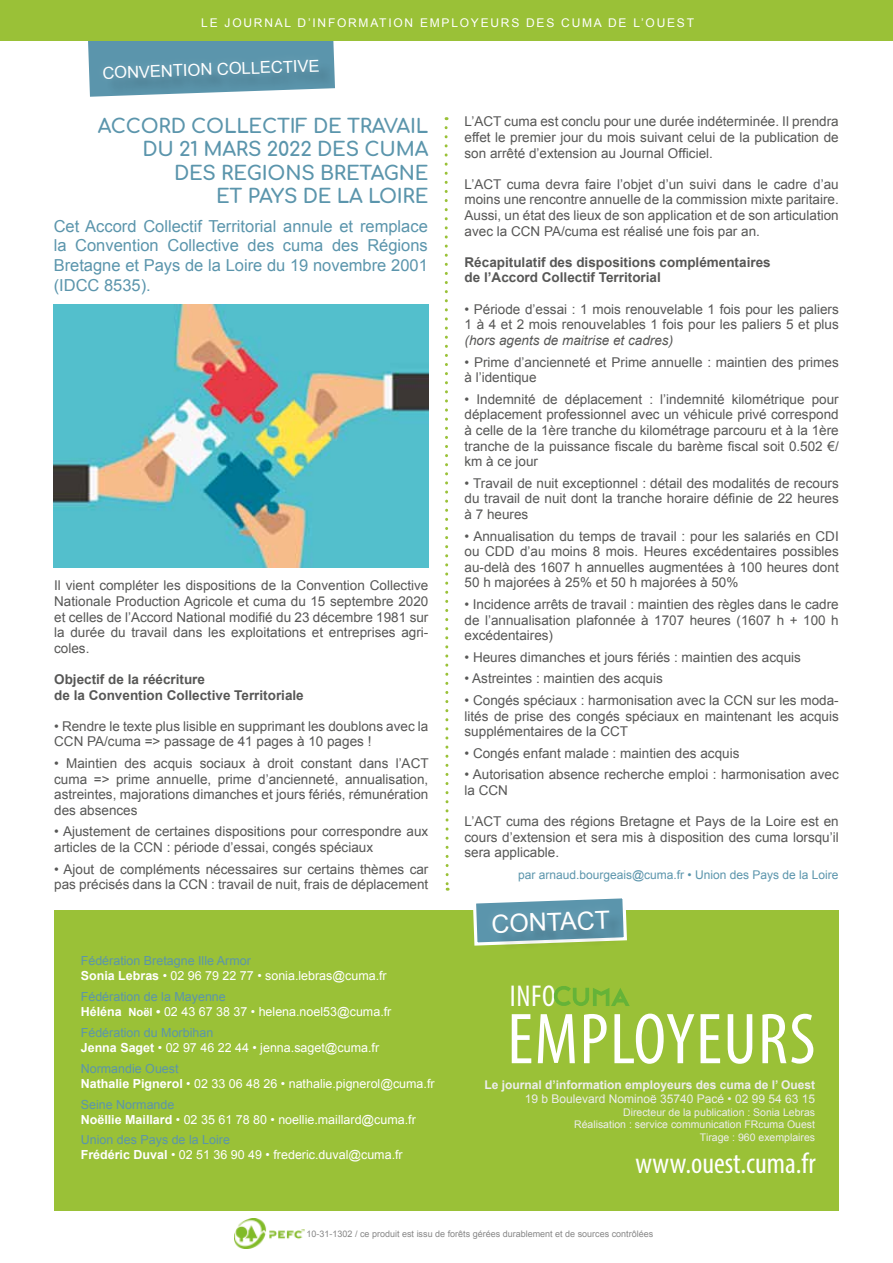
<style>
.page{position:relative;width:893px;height:1263px;background:#fff}
.page>*{position:absolute;margin:0;border:0;box-sizing:border-box;transform-origin:0 0}
.t1{font:condensed 72.75px "Myriad Pro";letter-spacing:.02em;color:#fff}
.t2{font:condensed 30.3px "Myriad Pro";color:#fff}
.t3{font:condensed 29.4px "Myriad Pro";color:#fff}
.t4{font:24.9px "Arial";color:#fff}
.t5{font:700 19.5px/23.4px "Comfortaa";letter-spacing:-.01em;color:#5b95ac;text-align:right}
.t6{font:16.5px/19.8px "Arial";color:#5b95ac;text-align:justify}
.t7{font:16.5px "Arial";color:#fff}
.t8{font:13.5px/15.6px "Arial";color:#575756;text-align:justify}
.t9{font:700 13.5px/15.6px "Arial";color:#575756}
.t10{font:italic 13.5px "Arial";color:#575756}
.t11{font:12.45px/15px "Arial";color:#fff}
.t12{font:12px "Arial";color:#5b95ac}
.t13{font:700 12px "Arial";color:#ededed}
.t14{font:12px "Arial";letter-spacing:.145em;color:#fff}
.t15{font:12px "Arial";color:#ededed}
.t16{font:10.5px/12.6px "Arial";color:#ededed;text-align:right}
.t17{font:9px "Arial";color:#878787}
.s1{color:#5b95ac}
.s2{font-weight:700}
.s3{font-weight:700;font-size:11.25px}
</style>
<div class="page">
<div style="left:54px;top:910px;width:785px;height:300px;background:#9ac137"></div>
<svg style="left:473px;top:898px;width:154px;height:48px;background:#79a6ae"></svg>
<img style="left:235px;top:1218px;width:70px;height:30px">
<svg style="left:554px;top:986px;width:76px;height:20px"></svg>
<svg style="left:88px;top:40px;width:247px;height:57px;background:#6a9daf"></svg>
<div style="left:0;top:0;width:893px;height:40px;background:#9ac137"></div>
<svg style="left:444px;top:117px;width:6px;height:774px"></svg>
<img style="left:53px;top:304px;width:375px;height:263px">
<p class="t14" style="left:201px;top:15px;width:494px">LE JOURNAL D’INFORMATION EMPLOYEURS DES CUMA DE L’OUEST</p>
<p class="t7" style="left:102px;top:62px;width:219px;rotate:-2deg">CONVENTION COLLECTIVE</p>
<h3 class="t5" style="left:98px;top:112px;width:332px">ACCORD COLLECTIF DE TRAVAIL<br>DU 21 MARS 2022 DES CUMA<br>DES REGIONS BRETAGNE<br>ET PAYS DE LA LOIRE</h3>
<p class="t6" style="left:54px;top:216px;width:376px">Cet Accord Collectif Territorial annule et remplace la Convention Collective des cuma des Régions Bretagne et Pays de la Loire du 19 novembre 2001 (IDCC 8535).</p>
<p class="t8" style="left:54px;top:578px;width:376px">Il vient compléter les dispositions de la Convention Collective Nationale Production Agricole et cuma du 15 septembre 2020 et celles de l’Accord National modifié du 23 décembre 1981 sur la durée du travail dans les exploitations et entreprises agri&shy;coles.</p>
<p class="t9" style="left:54px;top:672px;width:251px">Objectif de la réécriture<br>de la Convention Collective Territoriale</p>
<p class="t8" style="left:54px;top:718px;width:376px">• Rendre le texte plus lisible en supprimant les doublons avec la<br>CCN PA/cuma =&gt; passage de 41 pages à 10 pages !</p>
<p class="t8" style="left:54px;top:755px;width:376px">• Maintien des acquis sociaux à droit constant dans l’ACT cuma =&gt; prime annuelle, prime d’ancienneté, annualisation, astreintes, majorations dimanches et jours fériés, rémunération des absences</p>
<p class="t8" style="left:54px;top:824px;width:376px">• Ajustement de certaines dispositions pour correspondre aux articles de la CCN : période d’essai, congés spéciaux</p>
<p class="t8" style="left:54px;top:861px;width:376px">• Ajout de compléments nécessaires sur certains thèmes car pas précisés dans la CCN : travail de nuit, frais de déplacement</p>
<p class="t11" style="left:81px;top:953px;width:307px"><span class="s1">Fédération Bretagne Ille Armor<br></span><span class="s2">Sonia Lebras</span> • 02 96 79 22 77 • sonia.lebras@cuma.fr</p>
<p class="t11" style="left:81px;top:989px;width:312px"><span class="s1">Fédération de la Mayenne<br></span><span class="s2">Héléna</span> <span class="s3">Noël</span> <span class="s2">•</span> 02 43 67 38 37 • helena.noel53@cuma.fr</p>
<p class="t11" style="left:81px;top:1025px;width:300px"><span class="s1">Fédération du Morbihan<br></span><span class="s2">Jenna Saget</span> • 02 97 46 22 44 • jenna.saget@cuma.fr</p>
<p class="t11" style="left:81px;top:1061px;width:355px"><span class="s1">Normandie Ouest<br></span><span class="s2">Nathalie Pignerol</span> • 02 33 06 48 26 • nathalie.pignerol@cuma.fr</p>
<p class="t11" style="left:81px;top:1097px;width:337px"><span class="s1">Seine Normande<br></span><span class="s2">Noëllie Maillard</span> • 02 35 61 78 80 • noellie.maillard@cuma.fr</p>
<p class="t11" style="left:81px;top:1133px;width:323px"><span class="s1">Union des Pays de la Loire<br></span><span class="s2">Frédéric Duval</span> • 02 51 36 90 49 • frederic.duval@cuma.fr</p>
<p class="t8" style="left:465px;top:114px;width:376px">L’ACT cuma est conclu pour une durée indéterminée. Il prendra effet le premier jour du mois suivant celui de la publication de son arrêté d’extension au Journal Officiel.</p>
<p class="t8" style="left:465px;top:176px;width:376px">L’ACT cuma devra faire l’objet d’un suivi dans le cadre d’au moins une rencontre annuelle de la commission mixte paritaire.<br>Aussi, un état des lieux de son application et de son articulation avec la CCN PA/cuma est réalisé une fois par an.</p>
<p class="t9" style="left:465px;top:255px;width:308px">Récapitulatif des dispositions complémentaires de l’Accord Collectif Territorial</p>
<p class="t8" style="left:465px;top:301px;width:376px">• Période d’essai : 1 mois renouvelable 1 fois pour les paliers<br>1 à 4 et 2 mois renouvelables 1 fois pour les paliers 5 et plus</p>
<p class="t10" style="left:465px;top:331px;width:210px">(hors agents de maitrise et cadres)</p>
<p class="t8" style="left:465px;top:354px;width:376px">• Prime d’ancienneté et Prime annuelle : maintien des primes à l’identique</p>
<p class="t8" style="left:465px;top:391px;width:376px">• Indemnité de déplacement : l’indemnité kilométrique pour déplacement professionnel avec un véhicule privé correspond à celle de la 1ère tranche du kilométrage parcouru et à la 1ère tranche de la puissance fiscale du barème fiscal soit 0.502 €/ km à ce jour</p>
<p class="t8" style="left:465px;top:475px;width:376px">• Travail de nuit exceptionnel : détail des modalités de recours du travail de nuit dont la tranche horaire définie de 22 heures à 7 heures</p>
<p class="t8" style="left:465px;top:528px;width:376px">• Annualisation du temps de travail : pour les salariés en CDI ou CDD d’au moins 8 mois. Heures excédentaires possibles au-delà des 1607 h annuelles augmentées à 100 heures dont 50 h majorées à 25% et 50 h majorées à 50%</p>
<p class="t8" style="left:465px;top:597px;width:376px">• Incidence arrêts de travail : maintien des règles dans le cadre de l’annualisation plafonnée à 1707 heures (1607 h + 100 h excédentaires)</p>
<p class="t8" style="left:465px;top:649px;width:338px">• Heures dimanches et jours fériés : maintien des acquis</p>
<p class="t8" style="left:465px;top:671px;width:200px">• Astreintes : maintien des acquis</p>
<p class="t8" style="left:465px;top:693px;width:376px">• Congés spéciaux : harmonisation avec la CCN sur les moda&shy;lités de prise des congés spéciaux en maintenant les acquis supplémentaires de la CCT</p>
<p class="t8" style="left:465px;top:745px;width:276px">• Congés enfant malade : maintien des acquis</p>
<p class="t8" style="left:465px;top:767px;width:376px">• Autorisation absence recherche emploi : harmonisation avec la CCN</p>
<p class="t8" style="left:465px;top:814px;width:376px">L’ACT cuma des régions Bretagne et Pays de la Loire est en cours d’extension et sera mis à disposition des cuma lorsqu’il sera applicable.</p>
<p class="t12" style="left:518px;top:867px;width:322px">par arnaud.bourgeais@cuma.fr • Union des Pays de la Loire</p>
<h3 class="t4" style="left:491px;top:907px;width:120px;rotate:-2deg">CONTACT</h3>
<h2 class="t2" style="left:510px;top:978px;width:47px">INFO</h2>
<h1 class="t1" style="left:507px;top:995px;width:310px">EMPLOYEURS</h1>
<p class="t13" style="left:484px;top:1077px;width:332px">Le journal d’information employeurs des cuma de l’ Ouest</p>
<p class="t15" style="left:525px;top:1091px;width:292px">19 b Boulevard Nominoë 35740 Pacé • 02 99 54 63 15</p>
<p class="t16" style="left:574px;top:1106px;width:242px">Directeur de la publication : Sonia Lebras<br>Réalisation : service communication FRcuma Ouest<br>Tirage : 960 exemplaires</p>
<h3 class="t3" style="left:635px;top:1146px;width:182px">www.ouest.cuma.fr</h3>
<p class="t17" style="left:307px;top:1227px;width:348px">10-31-1302 / ce produit est issu de forêts gérées durablement et de sources contrôlées</p>
</div>
